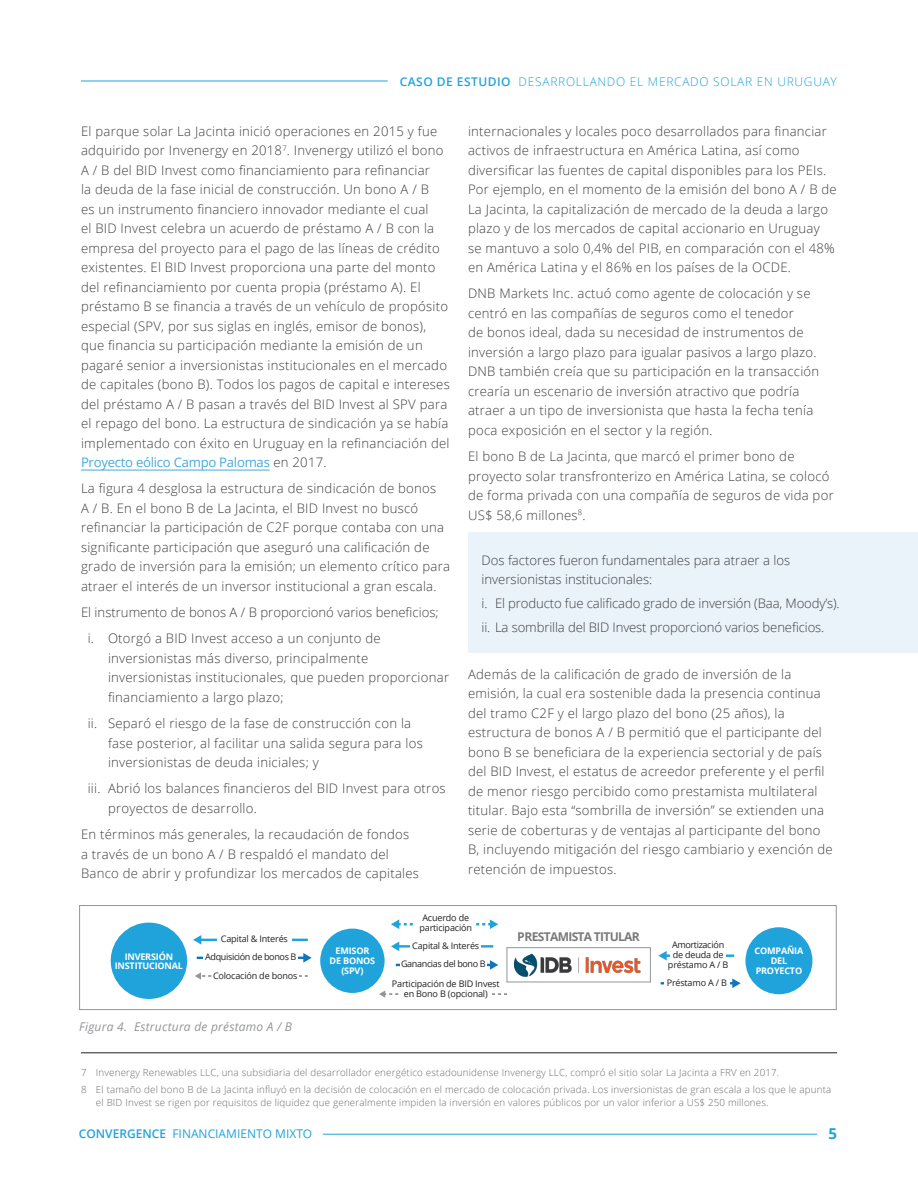
<style>
.page{position:relative;width:918px;height:1188px;background:#fff}
.page>*{position:absolute;margin:0;border:0;box-sizing:border-box;transform-origin:0 0}
.t1{font:700 15px "Open Sans";color:#20a3da}
.Body_Bullet_points{font:300 13.2px/19.5px "Open Sans";letter-spacing:.02em;color:#3e3e3f}
.Body_Bullet_points-2{font:300 13.2px/19.5px "Open Sans";color:#3e3e3f}
.Body_Bullet_points-3{font:300 13.2px "Open Sans";letter-spacing:-.01em;color:#3e3e3f}
.t2{font:700 12.15px "Open Sans";letter-spacing:-.06em;color:#231f20}
.t3{font:300 12px "Open Sans";letter-spacing:.06em;color:#20a3da}
.Title_3{font:italic 12px "Open Sans";letter-spacing:.02em;color:#939598}
.t4{font:12px "Open Sans";color:#20a3da}
.Body_copy_april{font:300 9.75px/13.5px "Open Sans";letter-spacing:.02em;color:#6c6d70}
.t5{font:9px/9.6px "Open Sans";letter-spacing:-.02em;color:#231f20;text-align:center}
.t6{font:700 9px/9.6px "Open Sans";letter-spacing:-.02em;color:#fff;text-align:center}
.t7{font:9px/18.1px "Open Sans";letter-spacing:-.04em;color:#231f20;text-align:center}
.s1{font-weight:600}
.s2{font-weight:400;color:#46aadd}
</style>
<div class="page">
<hr style="left:81px;top:81px;width:307px;height:1px;background:#20a3da">
<hr style="left:323px;top:1134px;width:494px;height:1px;background:#20a3da">
<div style="left:468px;top:532px;width:450px;height:121px;background:#eaf3fa"></div>
<hr style="left:81px;top:470px;width:189px;height:1px;background:#46aadd">
<hr style="left:81px;top:1053px;width:756px;height:1px;background:#231f20">
<div style="left:79px;top:905px;width:757px;height:105px;border:1px solid #939598"></div>
<hr style="left:661px;top:982px;width:73px;height:2px;background:#1175bc">
<svg style="left:732px;top:978px;width:9px;height:10px"></svg>
<div style="left:664px;top:979px;width:66px;height:8px;background:#fff"></div>
<div style="left:320px;top:929px;width:65px;height:64px;background:#20a3da;border-radius:50%"></div>
<div style="left:745px;top:927px;width:67px;height:67px;background:#20a3da;border-radius:50%"></div>
<hr style="left:665px;top:955px;width:69px;height:2px;background:#20a3da">
<svg style="left:658px;top:951px;width:9px;height:10px"></svg>
<hr style="left:396px;top:964px;width:95px;height:2px;background:#1175bc">
<svg style="left:490px;top:960px;width:8px;height:10px"></svg>
<svg style="left:391px;top:919px;width:107px;height:10px"></svg>
<hr style="left:398px;top:945px;width:95px;height:3px;background:#20a3da">
<svg style="left:391px;top:942px;width:8px;height:9px"></svg>
<svg style="left:379px;top:990px;width:128px;height:8px"></svg>
<svg style="left:195px;top:972px;width:113px;height:8px"></svg>
<div style="left:212px;top:970px;width:86px;height:12px;background:#fff"></div>
<hr style="left:200px;top:939px;width:108px;height:2px;background:#20a3da">
<svg style="left:193px;top:935px;width:8px;height:10px"></svg>
<div style="left:217px;top:934px;width:74px;height:12px;background:#fff"></div>
<hr style="left:197px;top:957px;width:108px;height:2px;background:#1175bc">
<svg style="left:303px;top:953px;width:9px;height:10px"></svg>
<div style="left:203px;top:950px;width:95px;height:13px;background:#fff"></div>
<div style="left:111px;top:923px;width:76px;height:76px;background:#20a3da;border-radius:50%"></div>
<div style="left:507px;top:947px;width:144px;height:35px;border:1px solid #939598"></div>
<img style="left:515px;top:953px;width:126px;height:24px">
<div style="left:413px;top:918px;width:62px;height:11px;background:#fff"></div>
<div style="left:410px;top:940px;width:71px;height:12px;background:#fff"></div>
<div style="left:400px;top:959px;width:87px;height:11px;background:#fff"></div>
<div style="left:400px;top:984px;width:91px;height:11px;background:#fff"></div>
<div style="left:671px;top:951px;width:55px;height:9px;background:#fff"></div>
<p class="t3" style="left:400px;top:73px;width:439px"><span class="s1">CASO DE ESTUDIO</span> DESARROLLANDO EL MERCADO SOLAR EN URUGUAY</p>
<p class="Body_Bullet_points" style="left:81px;top:121px;width:370px">El parque solar La Jacinta inició operaciones en 2015 y fue adquirido por Invenergy en 2018<sup>7</sup>. Invenergy utilizó el bono A / B del BID Invest como financiamiento para refinanciar<br>la deuda de la fase inicial de construcción. Un bono A / B<br>es un instrumento financiero innovador mediante el cual<br>el BID Invest celebra un acuerdo de préstamo A / B con la empresa del proyecto para el pago de las líneas de crédito existentes. El BID Invest proporciona una parte del monto del refinanciamiento por cuenta propia (préstamo A). El préstamo B se financia a través de un vehículo de propósito especial (SPV, por sus siglas en inglés, emisor de bonos), que financia su participación mediante la emisión de un pagaré senior a inversionistas institucionales en el mercado de capitales (bono B). Todos los pagos de capital e intereses del préstamo A / B pasan a través del BID Invest al SPV para el repago del bono. La estructura de sindicación ya se había implementado con éxito en Uruguay en la refinanciación del <span class="s2">Proyecto eólico Campo Palomas</span> en 2017.</p>
<p class="Body_Bullet_points" style="left:81px;top:478px;width:371px">La figura 4 desglosa la estructura de sindicación de bonos<br>A / B. En el bono B de La Jacinta, el BID Invest no buscó refinanciar la participación de C2F porque contaba con una significante participación que aseguró una calificación de grado de inversión para la emisión; un elemento crítico para atraer el interés de un inversor institucional a gran escala.</p>
<p class="Body_Bullet_points-2" style="left:81px;top:602px;width:359px">El instrumento de bonos A / B proporcionó varios beneficios;</p>
<p class="Body_Bullet_points" style="left:108px;top:628px;width:343px;text-indent:-20px">i. Otorgó a BID Invest acceso a un conjunto de inversionistas más diverso, principalmente inversionistas institucionales, que pueden proporcionar financiamiento a largo plazo;</p>
<p class="Body_Bullet_points" style="left:108px;top:713px;width:316px;text-indent:-20px">ii. Separó el riesgo de la fase de construcción con la fase posterior, al facilitar una salida segura para los inversionistas de deuda iniciales; y</p>
<p class="Body_Bullet_points" style="left:108px;top:778px;width:339px;text-indent:-20px">iii. Abrió los balances financieros del BID Invest para otros proyectos de desarrollo.</p>
<p class="Body_Bullet_points" style="left:81px;top:824px;width:340px">En términos más generales, la recaudación de fondos a través de un bono A / B respaldó el mandato del<br>Banco de abrir y profundizar los mercados de capitales</p>
<p class="Body_Bullet_points" style="left:468px;top:121px;width:370px">internacionales y locales poco desarrollados para financiar activos de infraestructura en América Latina, así como diversificar las fuentes de capital disponibles para los PEIs.<br>Por ejemplo, en el momento de la emisión del bono A / B de La Jacinta, la capitalización de mercado de la deuda a largo plazo y de los mercados de capital accionario en Uruguay<br>se mantuvo a solo 0,4% del PIB, en comparación con el 48% en América Latina y el 86% en los países de la OCDE.</p>
<p class="Body_Bullet_points" style="left:468px;top:283px;width:353px">DNB Markets Inc. actuó como agente de colocación y se centró en las compañías de seguros como el tenedor<br>de bonos ideal, dada su necesidad de instrumentos de inversión a largo plazo para igualar pasivos a largo plazo.<br>DNB también creía que su participación en la transacción crearía un escenario de inversión atractivo que podría atraer a un tipo de inversionista que hasta la fecha tenía poca exposición en el sector y la región.</p>
<p class="Body_Bullet_points" style="left:468px;top:446px;width:367px">El bono B de La Jacinta, que marcó el primer bono de proyecto solar transfronterizo en América Latina, se colocó de forma privada con una compañía de seguros de vida por US$ 58,6 millones<sup>8</sup>.</p>
<p class="Body_Bullet_points-2" style="left:482px;top:550px;width:310px">Dos factores fueron fundamentales para atraer a los inversionistas institucionales:</p>
<p class="Body_Bullet_points-3" style="left:482px;top:594px;width:360px">i. El producto fue calificado grado de inversión (Baa, Moody’s).</p>
<p class="Body_Bullet_points-3" style="left:482px;top:618px;width:344px">ii. La sombrilla del BID Invest proporcionó varios beneficios.</p>
<p class="Body_Bullet_points" style="left:468px;top:664px;width:366px">Además de la calificación de grado de inversión de la emisión, la cual era sostenible dada la presencia continua del tramo C2F y el largo plazo del bono (25 años), la estructura de bonos A / B permitió que el participante del bono B se beneficiara de la experiencia sectorial y de país del BID Invest, el estatus de acreedor preferente y el perfil de menor riesgo percibido como prestamista multilateral titular. Bajo esta “sombrilla de inversión” se extienden una serie de coberturas y de ventajas al participante del bono B, incluyendo mitigación del riesgo cambiario y exención de retención de impuestos.</p>
<p class="t6" style="left:115px;top:951px;width:70px">INVERSIÓN<br>INSTITUCIONAL</p>
<p class="t5" style="left:420px;top:913px;width:54px">Acuerdo de participación</p>
<p class="t7" style="left:401px;top:937px;width:86px">Capital &amp; Interés<br>Ganancias del bono B</p>
<p class="t5" style="left:392px;top:979px;width:109px">Participación de BID Invest en Bono B (opcional)</p>
<p class="t2" style="left:518px;top:928px;width:124px">PRESTAMISTA TITULAR</p>
<p class="t5" style="left:221px;top:934px;width:69px">Capital &amp; Interés</p>
<p class="t5" style="left:213px;top:970px;width:86px">Colocación de bonos</p>
<p class="t5" style="left:668px;top:940px;width:62px">Amortización de deuda de préstamo A / B</p>
<p class="t7" style="left:205px;top:948px;width:93px">Adquisición de bonos B</p>
<p class="t6" style="left:755px;top:946px;width:50px">COMPAÑIA<br>DEL<br>PROYECTO</p>
<p class="t6" style="left:330px;top:946px;width:47px">EMISOR<br>DE BONOS (SPV)</p>
<p class="t5" style="left:667px;top:978px;width:62px">Préstamo A / B</p>
<p class="Title_3" style="left:79px;top:1019px;width:214px">Figura 4. Estructura de préstamo A / B</p>
<p class="Body_copy_april" style="left:81px;top:1065px;width:700px">7 Invenergy Renewables LLC, una subsidiaria del desarrollador energético estadounidense Invenergy LLC, compró el sitio solar La Jacinta a FRV en 2017.</p>
<p class="Body_copy_april" style="left:96px;top:1082px;width:737px;text-indent:-15px">8 El tamaño del bono B de La Jacinta influyó en la decisión de colocación en el mercado de colocación privada. Los inversionistas de gran escala a los que le apunta el BID Invest se rigen por requisitos de liquidez que generalmente impiden la inversión en valores públicos por un valor inferior a US$ 250 millones.</p>
<p class="t4" style="left:79px;top:1125px;width:235px"><span class="s1">CONVERGENCE</span> FINANCIAMIENTO MIXTO</p>
<p class="t1" style="left:828px;top:1123px;width:10px">5</p>
</div>
